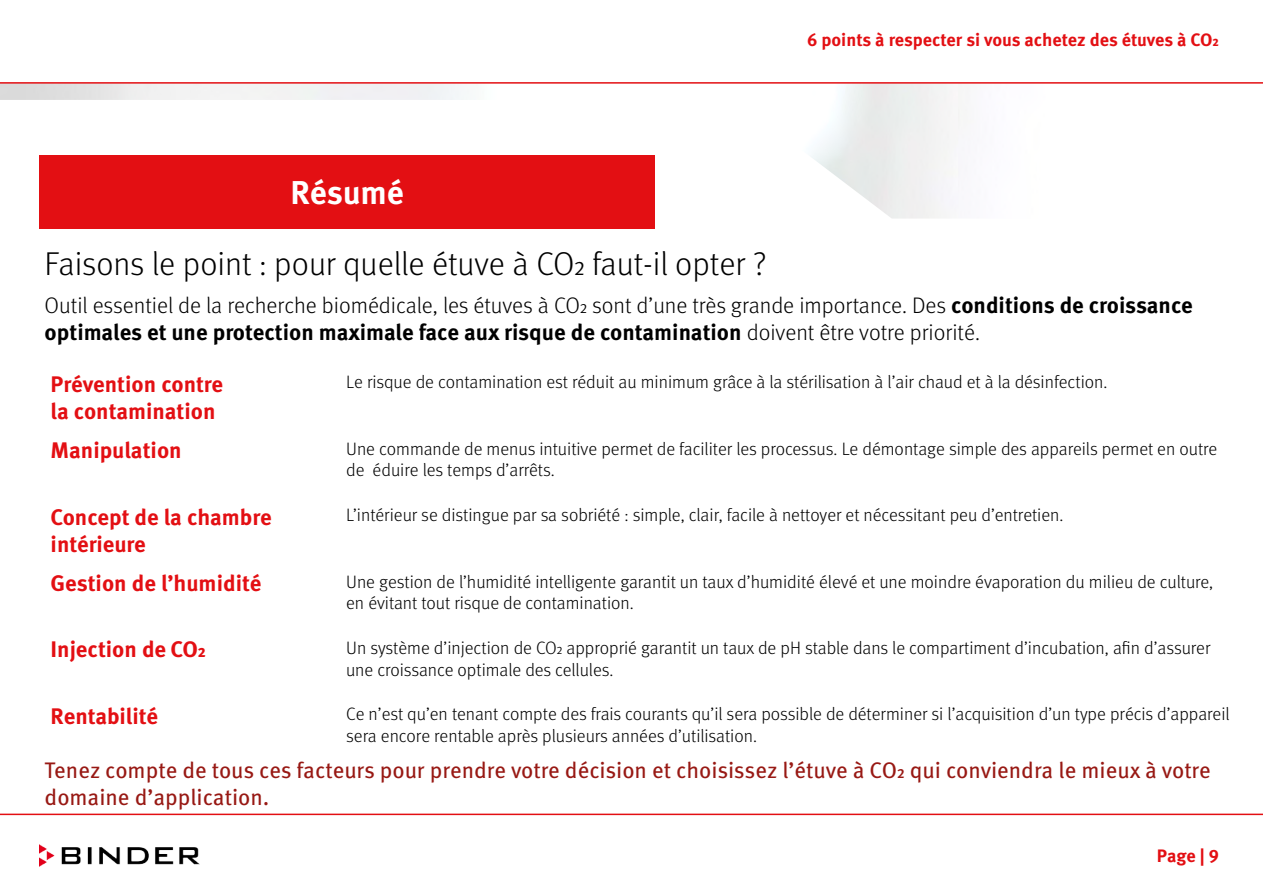
<style>
.page{position:relative;width:1263px;height:893px;background:#fff}
.page>*{position:absolute;margin:0;border:0;box-sizing:border-box;transform-origin:0 0}
.t1{font:300 33px "Meta Pro";color:#000}
.t2{font:700 33px "Meta Pro";letter-spacing:-.005em;color:#fff}
.t3{font:300 22.5px/27px "Meta Pro";color:#000}
.t4{font:22.5px/27px "Meta Pro";color:#981914}
.t5{font:700 22.5px/27px "Meta Pro";color:#e30f13}
.t6{font:300 18px/21.6px "Meta Pro";color:#000}
.t7{font:700 18px "Meta Pro";letter-spacing:-.005em;color:#e30f13}
.s1{font-weight:700}
</style>
<div class="page">
<svg style="left:0;top:814px;width:1263px;height:53px"></svg>
<img style="left:39px;top:844px;width:160px;height:22px">
<svg style="left:0;top:82px;width:1263px;height:2px;background:#e7484b"></svg>
<div style="left:39px;top:155px;width:616px;height:73px;background:#e30f13"></div>
<p class="t2" style="left:291px;top:167px;width:115px">Résumé</p>
<p class="t7" style="left:807px;top:25px;width:413px">6 points à respecter si vous achetez des étuves à CO2</p>
<p class="t1" style="left:45px;top:240px;width:723px">Faisons le point : pour quelle étuve à CO2 faut-il opter ?</p>
<p class="t3" style="left:45px;top:290px;width:1150px">Outil essentiel de la recherche biomédicale, les étuves à CO2 sont d’une très grande importance. Des <span class="s1">conditions de croissance optimales et une protection maximale face aux risque de contamination</span> doivent être votre priorité.</p>
<p class="t5" style="left:51px;top:369px;width:174px">Prévention contre la contamination</p>
<p class="t6" style="left:346px;top:371px;width:763px">Le risque de contamination est réduit au minimum grâce à la stérilisation à l’air chaud et à la désinfection.</p>
<p class="t5" style="left:51px;top:435px;width:133px">Manipulation</p>
<p class="t6" style="left:346px;top:437px;width:873px">Une commande de menus intuitive permet de faciliter les processus. Le démontage simple des appareils permet en outre de éduire les temps d’arrêts.</p>
<p class="t5" style="left:51px;top:502px;width:222px">Concept de la chambre intérieure</p>
<p class="t6" style="left:346px;top:503px;width:719px">L’intérieur se distingue par sa sobriété : simple, clair, facile à nettoyer et nécessitant peu d’entretien.</p>
<p class="t5" style="left:51px;top:568px;width:212px">Gestion de l’humidité</p>
<p class="t6" style="left:346px;top:570px;width:869px">Une gestion de l’humidité intelligente garantit un taux d’humidité élevé et une moindre évaporation du milieu de culture, en évitant tout risque de contamination.</p>
<p class="t5" style="left:51px;top:635px;width:157px">Injection de CO2</p>
<p class="t6" style="left:346px;top:636px;width:866px">Un système d’injection de CO2 approprié garantit un taux de pH stable dans le compartiment d’incubation, afin d’assurer une croissance optimale des cellules.</p>
<p class="t5" style="left:51px;top:701px;width:109px">Rentabilité</p>
<p class="t6" style="left:346px;top:703px;width:885px">Ce n’est qu’en tenant compte des frais courants qu’il sera possible de déterminer si l’acquisition d’un type précis d’appareil sera encore rentable après plusieurs années d’utilisation.</p>
<p class="t4" style="left:45px;top:755px;width:1167px">Tenez compte de tous ces facteurs pour prendre votre décision et choisissez l’étuve à CO2 qui conviendra le mieux à votre domaine d’application.</p>
<p class="t7" style="left:1157px;top:842px;width:64px">Page | 9</p>
</div>
